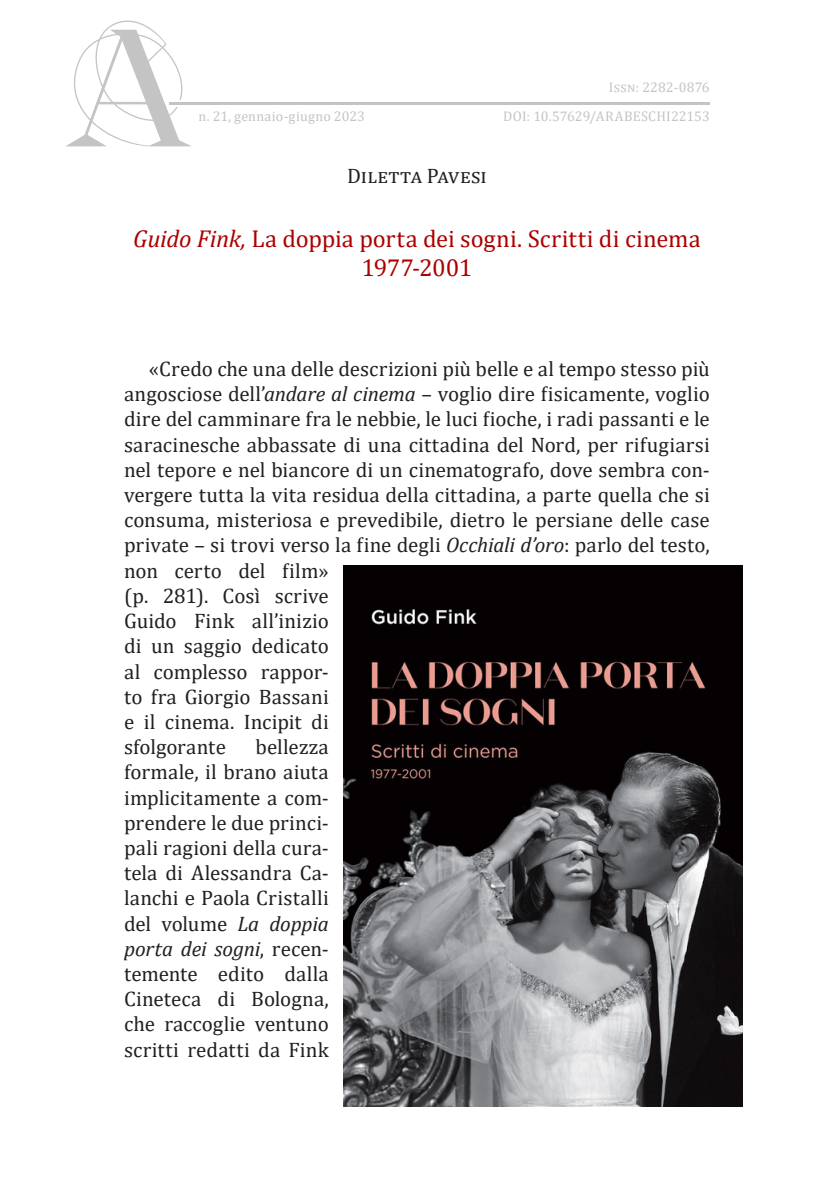
<style>
.page{position:relative;width:834px;height:1191px;background:#fff}
.page>*{position:absolute;margin:0;border:0;box-sizing:border-box;transform-origin:0 0}
.Titolo_capitolo{font:24.5px/29.4px "Cambria";color:#ad0101;text-align:center}
.Corpo{font:21px/25.2px "Cambria";letter-spacing:.005em;color:#231f20}
.Autore_Saggio{font:21px "Cambria";letter-spacing:.005em;color:#231f20}
.Numero_pagina{font:14px "Cambria";letter-spacing:.01em;color:#c4c4c4}
.s1{font-style:italic}
</style>
<div class="page">
<svg style="left:66px;top:20px;width:125px;height:126px"></svg>
<hr style="left:169px;top:102px;width:540px;height:2px;background:#c4c4c4">
<img style="left:344px;top:566px;width:398px;height:540px">
<p class="Numero_pagina" style="left:608px;top:78px;width:102px">Issn: 2282-0876</p>
<p class="Numero_pagina" style="left:198px;top:108px;width:168px">n. 21, gennaio-giugno 2023</p>
<p class="Numero_pagina" style="left:503px;top:108px;width:208px">DOI: 10.57629/ARABESCHI22153</p>
<p class="Autore_Saggio" style="left:347px;top:163px;width:141px">Diletta Pavesi</p>
<p class="Titolo_capitolo" style="left:133px;top:224px;width:569px"><span class="s1">Guido Fink,</span> La doppia porta dei sogni. Scritti di cinema<br>1977-2001</p>
<p class="Corpo" style="left:124px;top:356px;width:587px;text-indent:25px">«Credo che una delle descrizioni più belle e al tempo stesso più angosciose dell’<span class="s1">andare al cinema</span> – voglio dire fisicamente, voglio dire del camminare fra le nebbie, le luci fioche, i radi passanti e le saracinesche abbassate di una cittadina del Nord, per rifugiarsi nel tepore e nel biancore di un cinematografo, dove sembra con&shy;vergere tutta la vita residua della cittadina, a parte quella che si consuma, misteriosa e prevedibile, dietro le persiane delle case private – si trovi verso la fine degli <span class="s1">Occhiali d’oro</span>: parlo del testo, non certo del film»<br>(p. 281). Così scrive<br>Guido Fink all’inizio<br>di un saggio dedicato<br>al complesso rappor-<br>to fra Giorgio Bassani<br>e il cinema. Incipit di<br>sfolgorante</p>
<p class="Corpo" style="left:124px;top:734px;width:206px;text-align:justify;text-indent:131px">bellezza formale, il brano aiuta implicitamente a com&shy;prendere le due princi&shy;pali ragioni della cura&shy;tela di Alessandra Ca&shy;lanchi e Paola Cristalli del volume <span class="s1">La doppia porta dei sogni</span>, recen&shy;temente edito dalla Cineteca di Bologna, che raccoglie ventuno scritti redatti da Fink</p>
</div>
